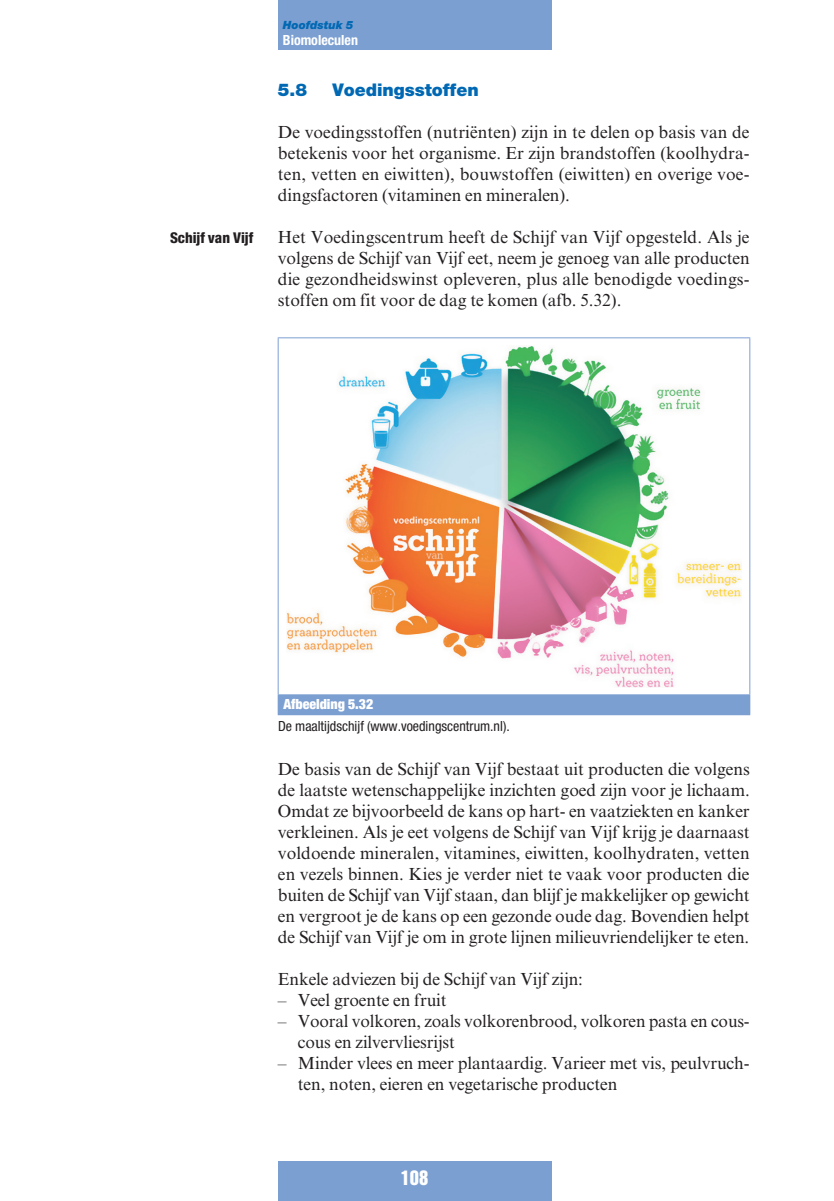
<style>
.page{position:relative;width:834px;height:1201px;background:#fff}
.page>*{position:absolute;margin:0;border:0;box-sizing:border-box;transform-origin:0 0}
.t1{font:18.38px "Helvetica Inserat LT Std";color:#fff}
.t2{font:17.5px/21px "Times New Roman MT Std";letter-spacing:-.005em;color:#231f20;text-align:justify}
.t3{font:900 17.5px "Helvetica Neue LT Std";letter-spacing:-.005em;color:#0168b3}
.t4{font:800 condensed 14.88px "Helvetica Neue LT Std";letter-spacing:-.005em;color:#231f20}
.t5{font:condensed 14px/21.9px "Helvetica Neue LT Std";color:#231f20}
.t6{font:700 condensed 14px "Helvetica Neue LT Std";color:#fff}
.t7{font:italic 900 11.38px "Helvetica Neue LT Std";letter-spacing:-.005em;color:#0168b3}
.s1{font-weight:900;color:#fff}
</style>
<div class="page">
<div style="left:278px;top:0;width:273px;height:50px;background:#7c9fd2"></div>
<div style="left:278px;top:1161px;width:273px;height:40px;background:#7c9fd2"></div>
<div style="left:278px;top:695px;width:471px;height:20px;background:#7c9fd2"></div>
<hr style="left:277px;top:337px;width:473px;height:1px;background:#7c9fd2">
<hr style="left:277px;top:338px;width:1px;height:356px;background:#7c9fd2">
<hr style="left:749px;top:338px;width:1px;height:356px;background:#7c9fd2">
<hr style="left:277px;top:694px;width:473px;height:1px;background:#7c9fd2">
<svg style="left:277px;top:695px;width:1px;height:19px"></svg>
<svg style="left:749px;top:695px;width:1px;height:19px"></svg>
<hr style="left:277px;top:714px;width:473px;height:1px;background:#7c9fd2">
<img style="left:286px;top:346px;width:455px;height:341px">
<p class="t4" style="left:170px;top:232px;width:85px">Schijf van Vijf</p>
<p class="t7" style="left:283px;top:21px;width:72px">Hoofdstuk 5</p>
<p class="t6" style="left:283px;top:35px;width:76px">Biomoleculen</p>
<p class="t3" style="left:278px;top:83px;width:31px">5.8</p>
<p class="t3" style="left:332px;top:83px;width:148px">Voedingsstoffen</p>
<p class="t2" style="left:278px;top:123px;width:473px">De voedingsstoffen (nutriënten) zijn in te delen op basis van de betekenis voor het organisme. Er zijn brandstoffen (koolhydra&shy;ten, vetten en eiwitten), bouwstoffen (eiwitten) en overige voe&shy;dingsfactoren (vitaminen en mineralen).</p>
<p class="t2" style="left:278px;top:228px;width:473px">Het Voedingscentrum heeft de Schijf van Vijf opgesteld. Als je volgens de Schijf van Vijf eet, neem je genoeg van alle producten die gezondheidswinst opleveren, plus alle benodigde voedings&shy;stoffen om fit voor de dag te komen (afb. 5.32).</p>
<p class="t5" style="left:278px;top:694px;width:233px;text-indent:5px"><span class="s1">Afbeelding 5.32<br></span>De maaltijdschijf (www.voedingscentrum.nl).</p>
<p class="t2" style="left:278px;top:760px;width:473px">De basis van de Schijf van Vijf bestaat uit producten die volgens de laatste wetenschappelijke inzichten goed zijn voor je lichaam.<br>Omdat ze bijvoorbeeld de kans op hart- en vaatziekten en kanker verkleinen. Als je eet volgens de Schijf van Vijf krijg je daarnaast voldoende mineralen, vitamines, eiwitten, koolhydraten, vetten en vezels binnen. Kies je verder niet te vaak voor producten die buiten de Schijf van Vijf staan, dan blijf je makkelijker op gewicht en vergroot je de kans op een gezonde oude dag. Bovendien helpt de Schijf van Vijf je om in grote lijnen milieuvriendelijker te eten.</p>
<p class="t2" style="left:278px;top:970px;width:306px">Enkele adviezen bij de Schijf van Vijf zijn:</p>
<p class="t2" style="left:278px;top:991px;width:170px">– Veel groente en fruit</p>
<p class="t2" style="left:298px;top:1012px;width:453px;text-indent:-20px">– Vooral volkoren, zoals volkorenbrood, volkoren pasta en cous - cous en zilvervliesrijst</p>
<p class="t2" style="left:298px;top:1054px;width:453px;text-indent:-20px">– Minder vlees en meer plantaardig. Varieer met vis, peulvruch&shy;ten, noten, eieren en vegetarische producten</p>
<p class="t1" style="left:400px;top:1169px;width:29px">108</p>
</div>
